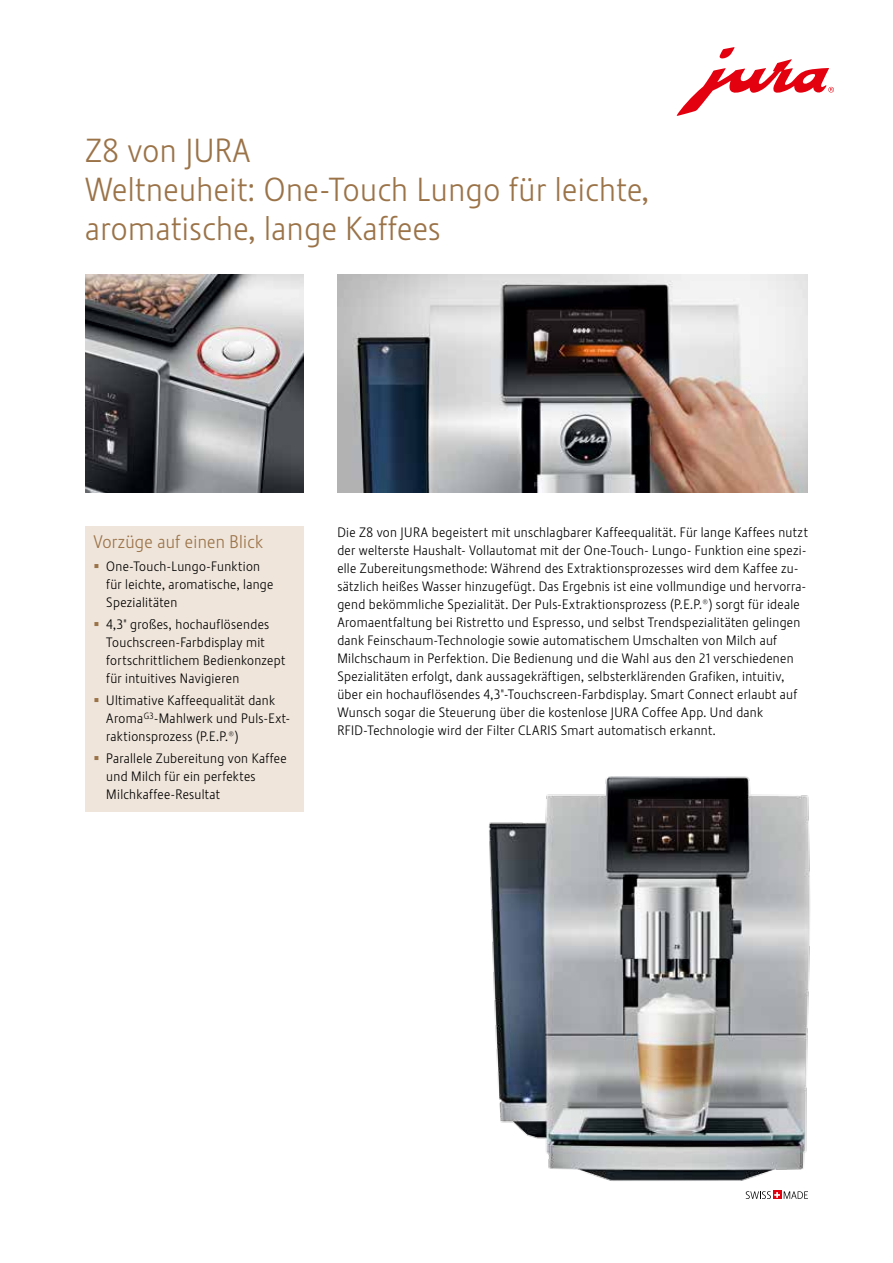
<style>
.page{position:relative;width:893px;height:1263px;background:#fff}
.page>*{position:absolute;margin:0;border:0;box-sizing:border-box;transform-origin:0 0}
.t1{font:33px/39px "Stalemate Pro 2 J Light";letter-spacing:.015em;color:#9b7348}
.t2{font:18px "Stalemate Pro 2 J Light";letter-spacing:.015em;color:#9b7348}
.t3{font:13.5px/18px "Stalemate Pro 2 J Light";letter-spacing:.025em;color:#000}
</style>
<div class="page">
<svg style="left:677px;top:47px;width:157px;height:69px"></svg>
<img style="left:337px;top:274px;width:471px;height:218px">
<img style="left:85px;top:274px;width:218px;height:218px">
<img style="left:489px;top:776px;width:321px;height:405px">
<svg style="left:746px;top:1191px;width:62px;height:8px"></svg>
<div style="left:85px;top:526px;width:218px;height:286px;background:#efe5db"></div>
<h1 class="t1" style="left:85px;top:131px;width:565px">Z8 von JURA<br>Weltneuheit: One-Touch Lungo für leichte, aromatische, lange Kaffees</h1>
<h2 class="t2" style="left:94px;top:531px;width:171px">Vorzüge auf einen Blick</h2>
<p class="t3" style="left:106px;top:557px;width:169px">One-Touch-Lungo-Funktion für leichte, aromatische, lange<br>Spezialitäten</p>
<p class="t3" style="left:106px;top:615px;width:180px">4,3" großes, hochauflösendes<br>Touchscreen-Farbdisplay mit fortschrittlichem Bedienkonzept für intuitives Navigieren</p>
<p class="t3" style="left:106px;top:691px;width:185px">Ultimative Kaffeequalität dank<br>Aroma<sup>G3</sup>-Mahlwerk und Puls-Ext&shy;raktionsprozess (P.E.P.®)</p>
<p class="t3" style="left:106px;top:750px;width:182px">Parallele Zubereitung von Kaffee und Milch für ein perfektes<br>Milchkaffee-Resultat</p>
<p class="t3" style="left:337px;top:523px;width:472px">Die Z8 von JURA begeistert mit unschlagbarer Kaffeequalität. Für lange Kaffees nutzt der welterste Haushalt- Vollautomat mit der One-Touch- Lungo- Funktion eine spezi&shy;elle Zubereitungsmethode: Während des Extraktionsprozesses wird dem Kaffee zu&shy;sätzlich heißes Wasser hinzugefügt. Das Ergebnis ist eine vollmundige und hervorra&shy;gend bekömmliche Spezialität. Der Puls-Extraktionsprozess (P.E.P.®) sorgt für ideale Aromaentfaltung bei Ristretto und Espresso, und selbst Trendspezialitäten gelingen dank Feinschaum-Technologie sowie automatischem Umschalten von Milch auf Milchschaum in Perfektion. Die Bedienung und die Wahl aus den 21 verschiedenen Spezialitäten erfolgt, dank aussagekräftigen, selbsterklärenden Grafiken, intuitiv, über ein hochauflösendes 4,3"-Touchscreen-Farbdisplay. Smart Connect erlaubt auf Wunsch sogar die Steuerung über die kostenlose JURA Coffee App. Und dank RFID-Technologie wird der Filter CLARIS Smart automatisch erkannt.</p>
</div>
